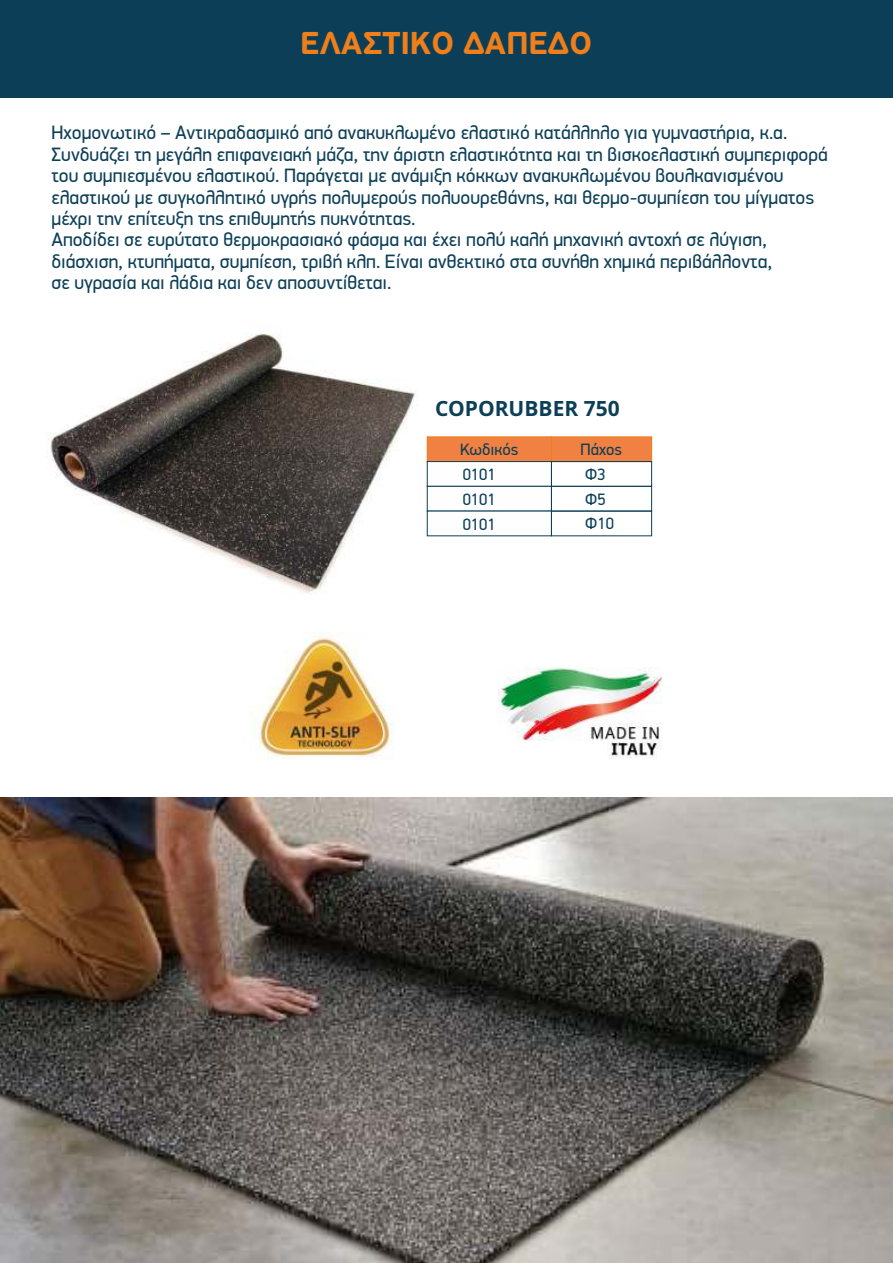
<style>
.page{position:relative;width:893px;height:1263px;background:#fff}
.page>*{position:absolute;margin:0;border:0;box-sizing:border-box;transform-origin:0 0}
.t1{font:700 31.5px "PF Traffic";color:#ef7f1a}
.t2{font:700 21px "Open Sans";color:#0c3f57}
.t3{font:19.35px/21.3px "PF Din Display Pro";color:#0c3f57}
.t4{font:16.5px/24.8px "PF Din Display Pro";color:#0c3f57;text-align:justify}
</style>
<div class="page">
<img style="left:0;top:797px;width:893px;height:466px">
<div style="left:0;top:0;width:893px;height:97px;background:#0c3f57"></div>
<img style="left:254px;top:634px;width:140px;height:125px">
<img style="left:499px;top:667px;width:163px;height:92px">
<div style="left:427px;top:437px;width:124px;height:25px;background:#f08143"></div>
<div style="left:427px;top:437px;width:125px;height:25px;border:1px solid #ef7f1a"></div>
<svg style="left:426px;top:461px;width:126px;height:76px"></svg>
<div style="left:551px;top:437px;width:101px;height:25px;background:#f08143"></div>
<div style="left:551px;top:437px;width:101px;height:25px;border:1px solid #ef7f1a"></div>
<div style="left:551px;top:461px;width:101px;height:26px;border:1px solid #0c3f57"></div>
<div style="left:551px;top:486px;width:101px;height:25px;border:1px solid #0c3f57"></div>
<div style="left:551px;top:511px;width:101px;height:25px;border:1px solid #0c3f57"></div>
<img style="left:48px;top:333px;width:367px;height:261px">
<h1 class="t1" style="left:300px;top:31px;width:294px">ΕΛΑΣΤΙΚΟ ΔΑΠΕΔΟ</h1>
<p class="t3" style="left:52px;top:124px;width:778px">Ηχοµονωτικό – Αντικραδασµικό από ανακυκλωµένο ελαστικό κατάλληλο για γυµναστήρια, κ.α.<br>Συνδυάζει τη µεγάλη επιφανειακή µάζα, την άριστη ελαστικότητα και τη βισκοελαστική συµπεριφορά του συµπιεσµένου ελαστικού. Παράγεται µε ανάµιξη κόκκων ανακυκλωµένου βουλκανισµένου ελαστικού µε συγκολλητικό υγρής πολυµερούς πολυουρεθάνης, και θερµο-συµπίεση του µίγµατος µέχρι την επίτευξη της επιθυµητής πυκνότητας.<br>Αποδίδει σε ευρύτατο θερµοκρασιακό φάσµα και έχει πολύ καλή µηχανική αντοχή σε λύγιση, διάσχιση, κτυπήµατα, συµπίεση, τριβή κλπ. Είναι ανθεκτικό στα συνήθη χηµικά περιβάλλοντα,<br>σε υγρασία και λάδια και δεν αποσυντίθεται.</p>
<p class="t2" style="left:435px;top:400px;width:186px">COPORUBBER 750</p>
<p class="t4" style="left:460px;top:439px;width:60px">Κωδικός</p>
<p class="t4" style="left:581px;top:439px;width:43px">Πάχος</p>
<p class="t4" style="left:463px;top:464px;width:35px">0101<br>0101<br>0101</p>
<p class="t4" style="left:585px;top:463px;width:31px;text-align:left">Φ3<br>Φ5<br>Φ10</p>
</div>
